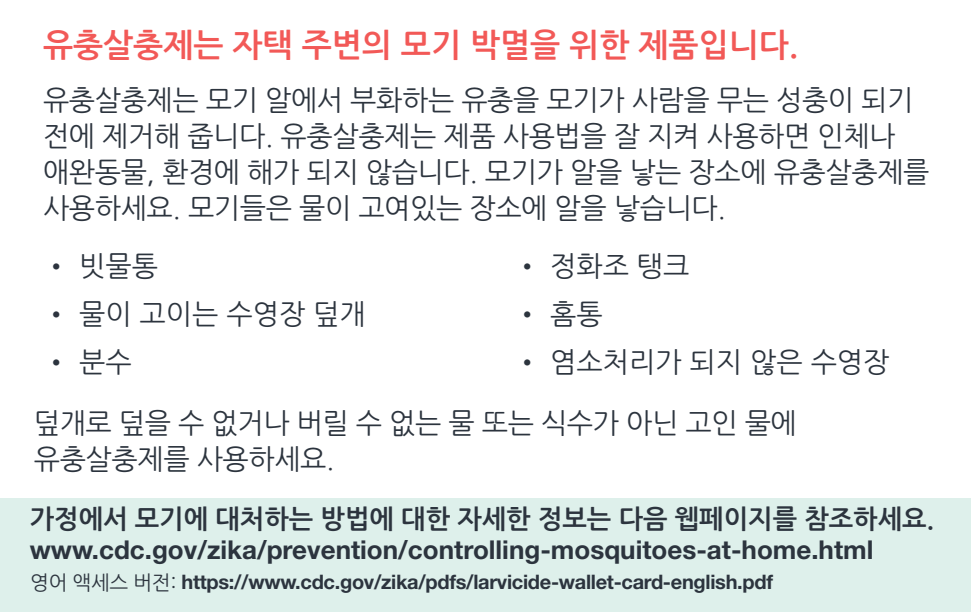
<style>
.page{position:relative;width:971px;height:612px;background:#fff}
.page>*{position:absolute;margin:0;border:0;box-sizing:border-box;transform-origin:0 0}
.t1{font:32px "Nanum Gothic OTF Bold";color:#f25957}
.t2{font:28px/36px "Nanum Gothic OTF";letter-spacing:-.015em;color:#2c343e}
.t3{font:700 26px/32px "Helvetica Neue LT Std";color:#2c343e}
.t4{font:700 20px "Helvetica Neue LT Std";letter-spacing:-.015em;color:#2c343e}
.s1{font-family:"Nanum Gothic OTF Bold";font-weight:400}
.s2{font-family:"Nanum Gothic OTF";font-weight:400}
</style>
<div class="page">
<div style="left:0;top:498px;width:971px;height:114px;background:#def0eb"></div>
<p class="t1" style="left:43px;top:28px;width:757px">유충살충제는 자택 주변의 모기 박멸을 위한 제품입니다.</p>
<p class="t2" style="left:43px;top:81px;width:888px">유충살충제는 모기 알에서 부화하는 유충을 모기가 사람을 무는 성충이 되기 전에 제거해 줍니다. 유충살충제는 제품 사용법을 잘 지켜 사용하면 인체나 애완동물, 환경에 해가 되지 않습니다. 모기가 알을 낳는 장소에 유충살충제를 사용하세요. 모기들은 물이 고여있는 장소에 알을 낳습니다.</p>
<p class="t2" style="left:43px;top:247px;width:116px">• 빗물통</p>
<p class="t2" style="left:43px;top:295px;width:324px">• 물이 고이는 수영장 덮개</p>
<p class="t2" style="left:43px;top:343px;width:90px">• 분수</p>
<p class="t2" style="left:514px;top:247px;width:177px">• 정화조 탱크</p>
<p class="t2" style="left:514px;top:295px;width:90px">• 홈통</p>
<p class="t2" style="left:514px;top:343px;width:377px">• 염소처리가 되지 않은 수영장</p>
<p class="t2" style="left:34px;top:405px;width:764px">덮개로 덮을 수 없거나 버릴 수 없는 물 또는 식수가 아닌 고인 물에 유충살충제를 사용하세요.</p>
<p class="t3" style="left:30px;top:501px;width:906px"><span class="s1">가정에서 모기에 대처하는 방법에 대한 자세한 정보는 다음 웹페이지를 참조하세요. </span>www.cdc.gov/zika/prevention/controlling-mosquitoes-at-home.html</p>
<p class="t4" style="left:30px;top:570px;width:744px"><span class="s2">영어 액세스 버전:</span> https://www.cdc.gov/zika/pdfs/larvicide-wallet-card-english.pdf</p>
</div>
